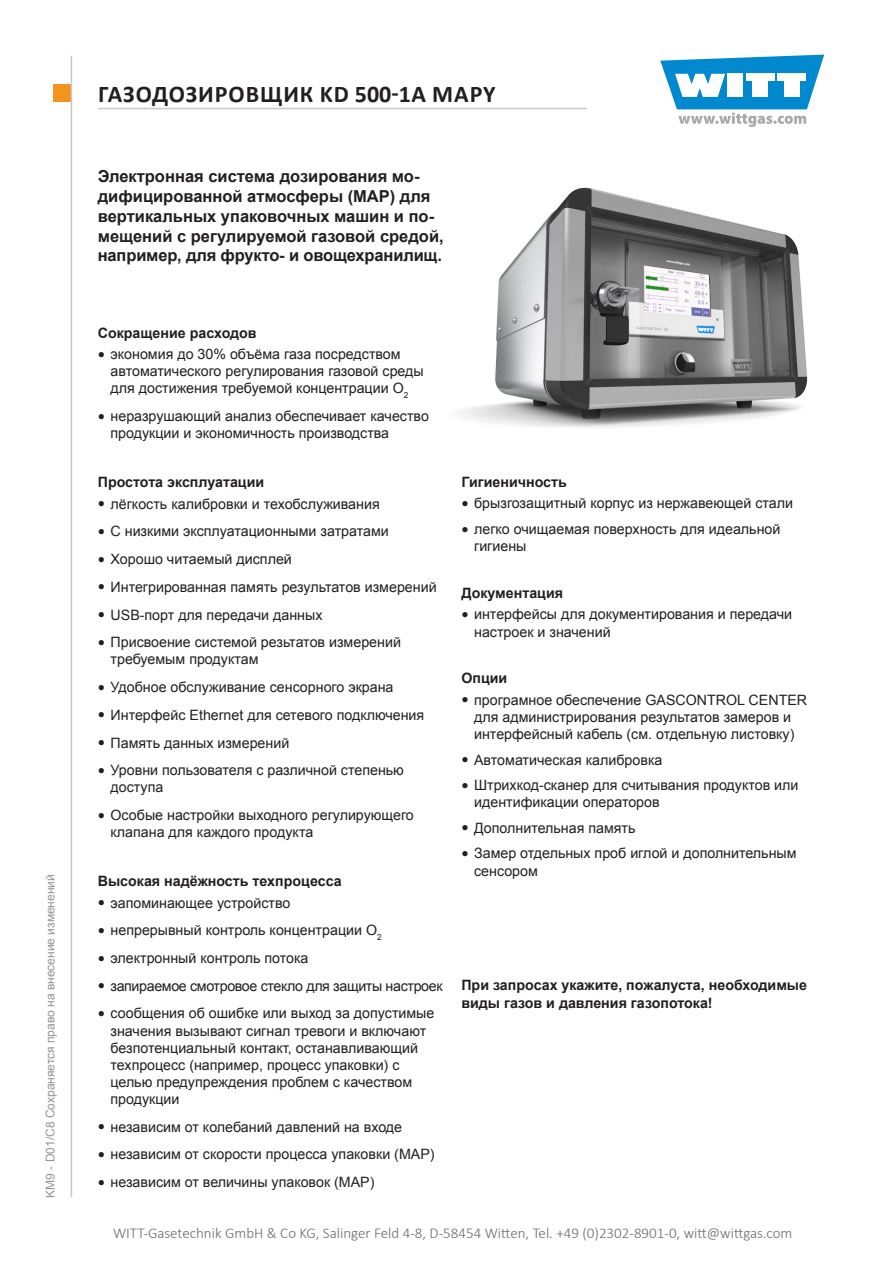
<style>
.page{position:relative;width:893px;height:1263px;background:#fff}
.page>*{position:absolute;margin:0;border:0;box-sizing:border-box;transform-origin:0 0}
.t1{font:700 24px "Calibri";letter-spacing:.04em;color:#231f20}
.Überschrift{font:700 16.5px/19.8px "Arial";color:#231f20}
.t2{font:300 15px "Calibri";color:#6b6b6e}
.t3{font:14.25px/17.1px "Arial";color:#231f20}
.Überschrift-2{font:700 14.25px/17.1px "Arial";color:#231f20}
.t4{font:14.25px "Arial";letter-spacing:-.025em;color:#231f20}
.t5{font:12px "Arial";color:#939598}
.s1{font-family:"Bookman Old Style";font-size:12px}
</style>
<div class="page">
<div style="left:53px;top:85px;width:17px;height:17px;background:#f4931d"></div>
<svg style="left:660px;top:55px;width:164px;height:72px"></svg>
<hr style="left:71px;top:56px;width:1px;height:1141px;background:#c7c8ca">
<hr style="left:98px;top:108px;width:489px;height:1px;background:#c7c8ca">
<img style="left:461px;top:187px;width:347px;height:241px">
<p class="t5" style="left:42px;top:1197px;width:325px;rotate:-90deg">KM9 - D01/C8 Сохраняется право на внесение изменений</p>
<h1 class="t1" style="left:98px;top:78px;width:399px">ГАЗОДОЗИРОВЩИК KD 500-1A MAPY</h1>
<p class="Überschrift" style="left:98px;top:167px;width:347px">Электронная система дозирования мо&shy;дифицированной атмосферы (MAP) для вертикальных упаковочных машин и по&shy;мещений с регулируемой газовой средой, например, для фрукто- и овощехранилищ.</p>
<p class="Überschrift-2" style="left:98px;top:325px;width:160px">Cокращение расходов</p>
<p class="t3" style="left:111px;top:346px;width:315px;text-indent:-13px"><span class="s1">●</span> экономия до 30% объёма газа посредством автоматического регулирования газовой среды для достижения требуемой концентрации O<sub>2</sub></p>
<p class="t3" style="left:111px;top:408px;width:320px;text-indent:-13px"><span class="s1">●</span> неразрушающий анализ обеспечивает качество продукции и экономичность производства</p>
<p class="Überschrift-2" style="left:98px;top:474px;width:168px">Простота эксплуатации</p>
<p class="t3" style="left:98px;top:495px;width:283px"><span class="s1">●</span> лёгкость калибровки и техобслуживания</p>
<p class="t3" style="left:98px;top:523px;width:292px"><span class="s1">●</span> С низкими эксплуатационными затратами</p>
<p class="t3" style="left:98px;top:551px;width:196px"><span class="s1">●</span> Хорошо читаемый дисплей</p>
<p class="t3" style="left:98px;top:578px;width:340px"><span class="s1">●</span> Интегрированная память результатов измерений</p>
<p class="t3" style="left:98px;top:606px;width:226px"><span class="s1">●</span> USB-порт для передачи данных</p>
<p class="t3" style="left:111px;top:634px;width:292px;text-indent:-13px"><span class="s1">●</span> Присвоение системой резьтатов измерений требуемым продуктам</p>
<p class="t3" style="left:98px;top:679px;width:297px"><span class="s1">●</span> Удобное обслуживание сенсорного экрана</p>
<p class="t3" style="left:98px;top:706px;width:328px"><span class="s1">●</span> Интерфейс Ethernet для сетевого подключения</p>
<p class="t3" style="left:98px;top:734px;width:193px"><span class="s1">●</span> Память данных измерений</p>
<p class="t3" style="left:111px;top:762px;width:295px;text-indent:-13px"><span class="s1">●</span> Уровни пользователя с различной степенью доступа</p>
<p class="t3" style="left:111px;top:807px;width:305px;text-indent:-13px"><span class="s1">●</span> Особые настройки выходного регулирующего клапана для каждого продукта</p>
<p class="Überschrift-2" style="left:98px;top:873px;width:245px">Высокая надёжность техпроцесса</p>
<p class="t3" style="left:98px;top:894px;width:194px"><span class="s1">●</span> эапоминающее устройство</p>
<p class="t3" style="left:98px;top:922px;width:285px"><span class="s1">●</span> непрерывный контроль концентрации O<sub>2</sub></p>
<p class="t3" style="left:98px;top:949px;width:212px"><span class="s1">●</span> электронный контроль потока</p>
<p class="t4" style="left:98px;top:976px;width:346px"><span class="s1">●</span> запираемое смотровое стекло для защиты настроек</p>
<p class="t3" style="left:111px;top:1005px;width:325px;text-indent:-13px"><span class="s1">●</span> сообщения об ошибке или выход за допустимые значения вызывают сигнал тревоги и включают безпотенциальный контакт, останавливающий техпроцесс (например, процесс упаковки) с целью предупреждения проблем с качеством продукции</p>
<p class="t3" style="left:98px;top:1118px;width:306px"><span class="s1">●</span> независим от колебаний давлений на входе</p>
<p class="t3" style="left:98px;top:1146px;width:338px"><span class="s1">●</span> независим от скорости процесса упаковки (MAP)</p>
<p class="t3" style="left:98px;top:1174px;width:278px"><span class="s1">●</span> независим от величины упаковок (MAP)</p>
<p class="Überschrift-2" style="left:461px;top:474px;width:107px">Гигиеничность</p>
<p class="t3" style="left:461px;top:495px;width:333px"><span class="s1">●</span> брызгозащитный корпус из нержавеющей стали</p>
<p class="t3" style="left:474px;top:521px;width:308px;text-indent:-13px"><span class="s1">●</span> легко очищаемая поверхность для идеальной гигиены</p>
<p class="Überschrift-2" style="left:461px;top:585px;width:103px">Документация</p>
<p class="t3" style="left:474px;top:606px;width:320px;text-indent:-13px"><span class="s1">●</span> интерфейсы для документирования и передачи настроек и значений</p>
<p class="Überschrift-2" style="left:461px;top:670px;width:47px">Опции</p>
<p class="t3" style="left:461px;top:691px;width:347px;text-align:center"><span class="s1">●</span> програмное обеспечение GASCONTROL CENTER для администрирования результатов замеров и интерфейсный кабель (см. отдельную листовку)</p>
<p class="t3" style="left:461px;top:751px;width:203px"><span class="s1">●</span> Автоматическая калибровка</p>
<p class="t3" style="left:474px;top:777px;width:326px;text-indent:-13px"><span class="s1">●</span> Штрихкод-сканер для считывания продуктов или идентификации операторов</p>
<p class="t3" style="left:461px;top:819px;width:176px"><span class="s1">●</span> Дополнительная память</p>
<p class="t3" style="left:474px;top:845px;width:324px;text-indent:-13px"><span class="s1">●</span> Замер отдельных проб иглой и дополнительным сенсором</p>
<p class="Überschrift-2" style="left:461px;top:977px;width:347px">При запросах укажите, пожалуста, необходимые виды газов и давления газопотока!</p>
<p class="t2" style="left:113px;top:1224px;width:681px">WITT-Gasetechnik GmbH &amp; Co KG, Salinger Feld 4-8, D-58454 Witten, Tel. +49 (0)2302-8901-0, witt@wittgas.com</p>
</div>
